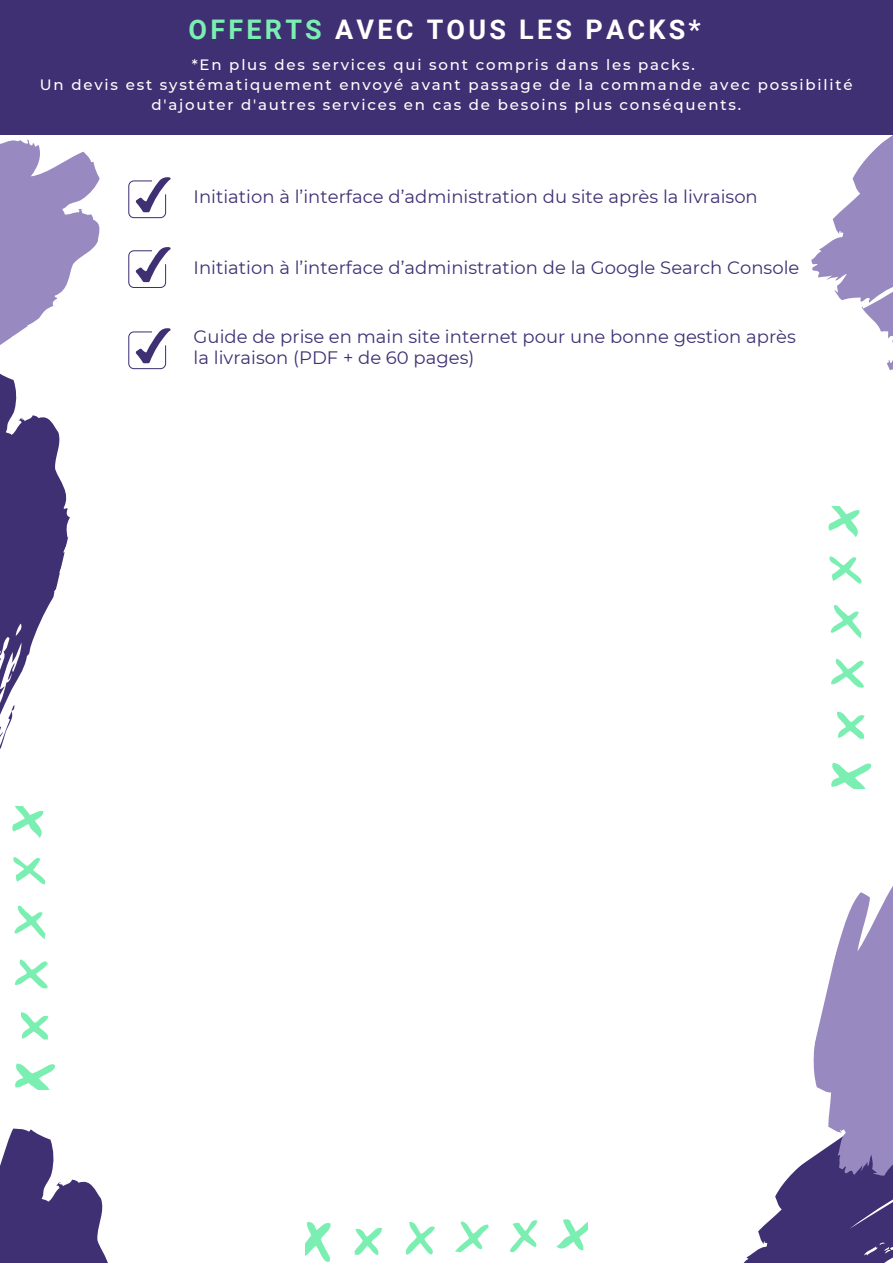
<style>
.page{position:relative;width:893px;height:1264px;background:#fff}
.page>*{position:absolute;margin:0;border:0;box-sizing:border-box;transform-origin:0 0}
.t1{font:700 27px "Roboto";letter-spacing:.12em;color:#fff}
.t2{font:18px/21.3px "Montserrat";color:#3f3073}
.t3{font:500 15px/20.2px "Montserrat";letter-spacing:.12em;color:#fff;text-align:center}
.s1{color:#7befb2}
</style>
<div class="page">
<svg style="left:0;top:134px;width:150px;height:236px"></svg>
<svg style="left:0;top:331px;width:101px;height:476px"></svg>
<svg style="left:0;top:703px;width:17px;height:53px"></svg>
<div style="left:0;top:0;width:892px;height:134px;background:#3f3073"></div>
<svg style="left:12px;top:807px;width:32px;height:31px"></svg>
<svg style="left:13px;top:857px;width:33px;height:27px"></svg>
<svg style="left:14px;top:905px;width:31px;height:34px"></svg>
<svg style="left:15px;top:959px;width:33px;height:30px"></svg>
<svg style="left:21px;top:1012px;width:28px;height:28px"></svg>
<svg style="left:828px;top:506px;width:32px;height:31px"></svg>
<svg style="left:829px;top:556px;width:32px;height:27px"></svg>
<svg style="left:830px;top:605px;width:31px;height:33px"></svg>
<svg style="left:831px;top:658px;width:32px;height:30px"></svg>
<svg style="left:744px;top:763px;width:148px;height:499px"></svg>
<svg style="left:837px;top:711px;width:28px;height:28px"></svg>
<svg style="left:128px;top:177px;width:43px;height:41px"></svg>
<svg style="left:128px;top:327px;width:43px;height:42px"></svg>
<svg style="left:774px;top:134px;width:118px;height:237px"></svg>
<svg style="left:128px;top:246px;width:43px;height:42px"></svg>
<svg style="left:556px;top:1219px;width:31px;height:32px"></svg>
<svg style="left:510px;top:1220px;width:27px;height:32px"></svg>
<svg style="left:455px;top:1221px;width:34px;height:31px"></svg>
<svg style="left:405px;top:1221px;width:30px;height:33px"></svg>
<svg style="left:305px;top:1222px;width:26px;height:39px"></svg>
<svg style="left:354px;top:1227px;width:28px;height:29px"></svg>
<svg style="left:0;top:1063px;width:108px;height:199px"></svg>
<h1 class="t1" style="left:188px;top:14px;width:513px"><span class="s1">OFFERTS</span> AVEC TOUS LES PACKS*</h1>
<p class="t3" style="left:40px;top:54px;width:814px">*En plus des services qui sont compris dans les packs.<br>Un devis est systématiquement envoyé avant passage de la commande avec possibilité d'ajouter d'autres services en cas de besoins plus conséquents.</p>
<p class="t2" style="left:194px;top:185px;width:565px">Initiation à l’interface d’administration du site après la livraison</p>
<p class="t2" style="left:194px;top:256px;width:607px">Initiation à l’interface d’administration de la Google Search Console</p>
<p class="t2" style="left:194px;top:326px;width:603px">Guide de prise en main site internet pour une bonne gestion après la livraison (PDF + de 60 pages)</p>
</div>
